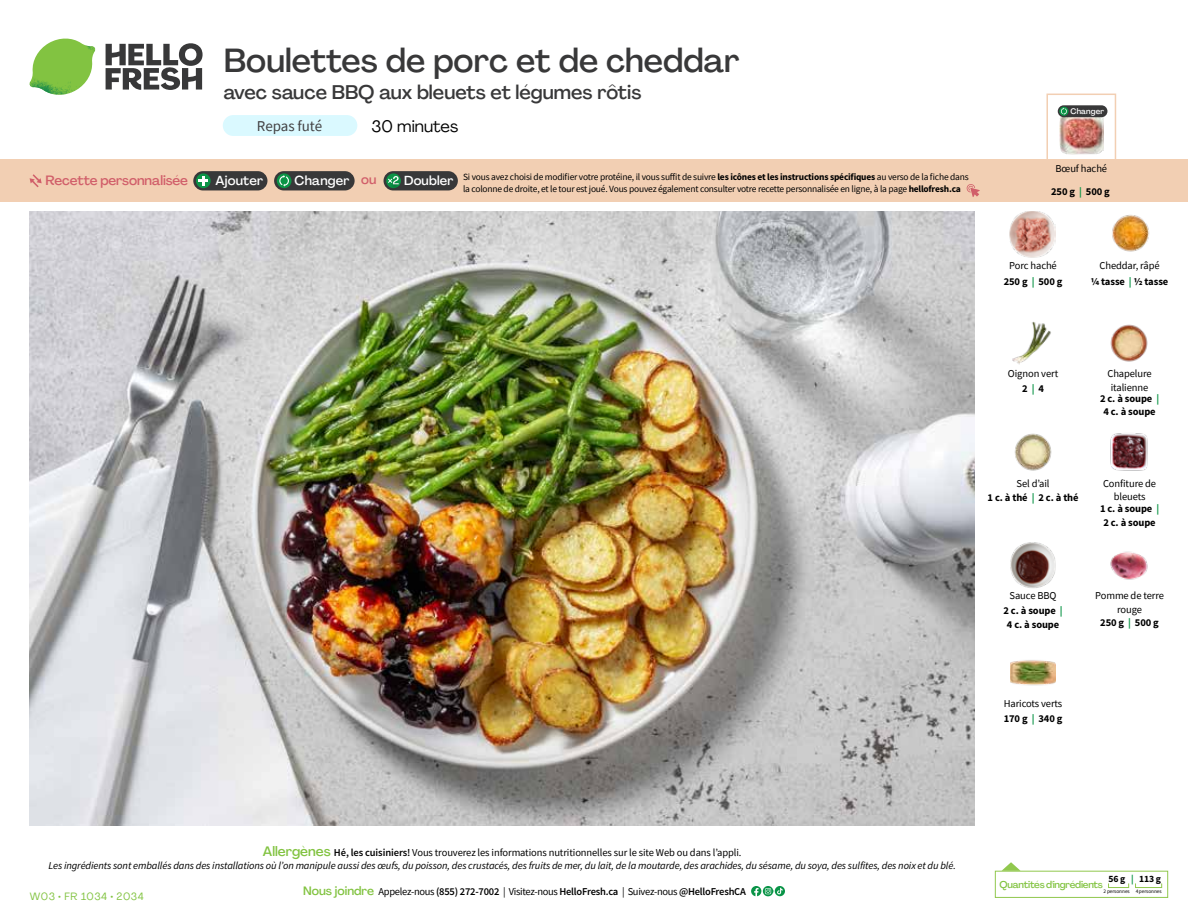
<style>
.page{position:relative;width:1188px;height:918px;background:#fff}
.page>*{position:absolute;margin:0;border:0;box-sizing:border-box;transform-origin:0 0}
.t1{font:500 33px "Agrandir";color:#383839}
.t2{font:500 19.5px "Agrandir";color:#383839}
.t3{font:16.5px "Agrandir";color:#000}
.t4{font:15px "Source Sans Pro";letter-spacing:-.01em;color:#414042}
.t5{font:500 13.35px "Agrandir";letter-spacing:-.01em;color:#d15f6a}
.t6{font:500 12.9px "Agrandir";letter-spacing:.015em;color:#fff}
.t7{font:italic 10.5px/13.5px "Source Sans Pro";letter-spacing:-.01em;color:#000;text-align:center}
.t8{font:10.5px/14.9px "Source Sans Pro";letter-spacing:-.01em;color:#000;text-align:center}
.t9{font:700 10.5px/13.5px "Source Sans Pro";letter-spacing:-.01em;color:#000;text-align:center}
.t10{font:600 10.5px "Source Sans Pro";letter-spacing:-.02em;color:#000}
.t11{font:10.5px "Agrandir";letter-spacing:.05em;color:#82c341}
.t12{font:500 9.75px "Agrandir";letter-spacing:-.025em;color:#82c341}
.t13{font:700 9.6px "Source Sans Pro";color:#000}
.t14{font:9.45px/12px "Source Sans Pro";letter-spacing:-.02em;color:#000}
.t15{font:500 7.95px "Agrandir";letter-spacing:.02em;color:#fff}
.t16{font:5.25px "Source Sans Pro";letter-spacing:-.01em;color:#000}
.s1{color:#d15f6a}
.s2{font-weight:700}
.s3{font-weight:700;color:#0b9446}
.s4{color:#0b9446}
.s5{font-weight:400}
.s6{font-family:"Agrandir";font-weight:500;font-style:normal;font-size:13.5px;color:#82c341}
.s7{font-weight:600;font-style:normal}
.s8{font-style:normal}
.s9{font-family:"Agrandir";font-weight:500;font-size:12px;color:#82c341}
</style>
<div class="page">
<svg style="left:106px;top:43px;width:97px;height:47px"></svg>
<svg style="left:34px;top:39px;width:59px;height:38px"></svg>
<img style="left:65px;top:39px;width:30px;height:25px">
<img style="left:33px;top:60px;width:56px;height:10px">
<img style="left:29px;top:64px;width:58px;height:31px">
<img style="left:64px;top:70px;width:25px;height:24px">
<img style="left:30px;top:211px;width:945px;height:615px">
<svg style="left:775px;top:886px;width:10px;height:10px"></svg>
<svg style="left:751px;top:886px;width:32px;height:10px"></svg>
<svg style="left:1002px;top:862px;width:19px;height:9px"></svg>
<div style="left:995px;top:871px;width:173px;height:27px;border:1px solid #91c84e"></div>
<div style="left:1108px;top:883px;width:21px;height:5px;border:1px solid #91c84e"></div>
<div style="left:1135px;top:883px;width:27px;height:5px;border:1px solid #91c84e"></div>
<img style="left:1012px;top:321px;width:39px;height:44px">
<img style="left:1110px;top:324px;width:38px;height:38px">
<img style="left:1014px;top:433px;width:38px;height:38px">
<img style="left:1110px;top:433px;width:38px;height:38px">
<img style="left:1011px;top:543px;width:45px;height:45px">
<img style="left:1110px;top:551px;width:38px;height:29px">
<img style="left:1011px;top:660px;width:45px;height:26px">
<img style="left:1112px;top:215px;width:38px;height:37px">
<img style="left:1010px;top:212px;width:45px;height:45px">
<div style="left:0;top:160px;width:1188px;height:42px;background:#f2cfb3"></div>
<svg style="left:30px;top:174px;width:12px;height:13px"></svg>
<div style="left:384px;top:171px;width:74px;height:19px;background:#383839;border-radius:10px"></div>
<svg style="left:386px;top:173px;width:15px;height:15px"></svg>
<div style="left:389px;top:180px;width:11px;height:11px;background:#000;opacity:.35"></div>
<svg style="left:387px;top:176px;width:12px;height:8px"></svg>
<div style="left:274px;top:171px;width:81px;height:19px;background:#383839;border-radius:10px"></div>
<svg style="left:277px;top:173px;width:15px;height:15px"></svg>
<svg style="left:279px;top:175px;width:10px;height:12px"></svg>
<div style="left:193px;top:171px;width:74px;height:19px;background:#383839;border-radius:10px"></div>
<svg style="left:196px;top:173px;width:15px;height:15px"></svg>
<svg style="left:198px;top:176px;width:10px;height:10px"></svg>
<svg style="left:967px;top:184px;width:13px;height:13px"></svg>
<div style="left:1046px;top:94px;width:70px;height:69px;border:2px solid #f2cfb3"></div>
<img style="left:1060px;top:116px;width:43px;height:39px">
<div style="left:1058px;top:105px;width:49px;height:12px;background:#383839;border-radius:6px"></div>
<svg style="left:1059px;top:107px;width:9px;height:9px"></svg>
<svg style="left:1061px;top:108px;width:6px;height:7px"></svg>
<div style="left:223px;top:115px;width:134px;height:21px;background:#daf9ff;border-radius:10px"></div>
<h1 class="t1" style="left:224px;top:40px;width:518px">Boulettes de porc et de cheddar</h1>
<h2 class="t2" style="left:224px;top:80px;width:419px">avec sauce BBQ aux bleuets et légumes rôtis</h2>
<h3 class="t3" style="left:372px;top:116px;width:88px">30 minutes</h3>
<h3 class="t4" style="left:257px;top:117px;width:67px">Repas futé</h3>
<p class="t15" style="left:1070px;top:106px;width:35px">Changer</p>
<p class="t5" style="left:46px;top:172px;width:144px">Recette personnalisée</p>
<p class="t6" style="left:216px;top:172px;width:49px">Ajouter</p>
<p class="t6" style="left:295px;top:172px;width:83px">Changer <span class="s1">ou</span></p>
<p class="t6" style="left:404px;top:172px;width:51px">Doubler</p>
<p class="t8" style="left:1051px;top:157px;width:60px;line-height:22.6px">Bœuf haché<br><span class="s2">250 g</span> <span class="s3">|</span> <span class="s2">500 g</span></p>
<p class="t14" style="left:463px;top:171px;width:507px">Si vous avez choisi de modifier votre protéine, il vous suffit de suivre <span class="s2">les icônes et les instructions spécifiques</span> au verso de la fiche dans la colonne de droite, et le tour est joué. Vous pouvez également consulter votre recette personnalisée en ligne, à la page <span class="s2">hellofresh.ca</span></p>
<p class="t8" style="left:1004px;top:258px;width:60px;line-height:15.6px">Porc haché<br><span class="s2">250 g</span> <span class="s3">|</span> <span class="s2">500 g</span></p>
<p class="t8" style="left:1091px;top:258px;width:79px;line-height:15.6px">Cheddar, râpé<br><span class="s2">¼ tasse</span> <span class="s3">|</span> <span class="s2">½ tasse</span></p>
<p class="t8" style="left:1008px;top:366px;width:52px">Oignon vert<br><span class="s2">2</span> <span class="s3">|</span> <span class="s2">4</span></p>
<p class="t8" style="left:1107px;top:367px;width:46px;line-height:13.5px">Chapelure italienne</p>
<p class="t9" style="left:1100px;top:392px;width:61px">2 c. à soupe <span class="s4">|<br></span>4 c. à soupe</p>
<p class="t9" style="left:988px;top:476px;width:93px;line-height:14.9px"><span class="s5">Sel d’ail<br></span>1 c. à thé <span class="s4">|</span> 2 c. à thé</p>
<p class="t8" style="left:1103px;top:476px;width:55px;line-height:13.5px">Confiture de bleuets</p>
<p class="t9" style="left:1100px;top:502px;width:61px">1 c. à soupe <span class="s4">|<br></span>2 c. à soupe</p>
<p class="t9" style="left:1004px;top:589px;width:61px;line-height:14.9px"><span class="s5">Sauce BBQ<br></span>2 c. à soupe <span class="s4">|</span></p>
<p class="t9" style="left:1007px;top:618px;width:54px">4 c. à soupe</p>
<p class="t8" style="left:1004px;top:696px;width:60px;text-align:left">Haricots verts<br><span class="s2">170 g</span> <span class="s3">|</span> <span class="s2">340 g</span></p>
<p class="t8" style="left:1095px;top:589px;width:70px;line-height:13.2px">Pomme de terre rouge<br><span class="s2">250 g</span> <span class="s3">|</span> <span class="s2">500 g</span></p>
<p class="t7" style="left:49px;top:846px;width:909px"><span class="s6">Allergènes</span> <span class="s7">Hé, les cuisiniers!</span> <span class="s8">Vous trouverez les informations nutritionnelles sur le site Web ou dans l’appli.<br></span>Les ingrédients sont emballés dans des installations où l’on manipule aussi des œufs, du poisson, des crustacés, des fruits de mer, du lait, de la moutarde, des arachides, du sésame, du soya, des sulfites, des noix et du blé.</p>
<p class="t11" style="left:30px;top:890px;width:115px">W03 • FR 1034 • 2034</p>
<p class="t10" style="left:303px;top:885px;width:444px"><span class="s9">Nous joindre</span> <span class="s5">Appelez-nous</span> (855) 272-7002 <span class="s5">| Visitez-nous</span> HelloFresh.ca <span class="s5">| Suivez-nous</span> @HelloFreshCA</p>
<p class="t13" style="left:1108px;top:873px;width:54px">56 g <span class="s4">|</span> 113 g</p>
<p class="t16" style="left:1103px;top:888px;width:60px">2 personnes 4 personnes</p>
<p class="t12" style="left:1000px;top:878px;width:105px">Quantités d'ingrédients</p>
</div>
